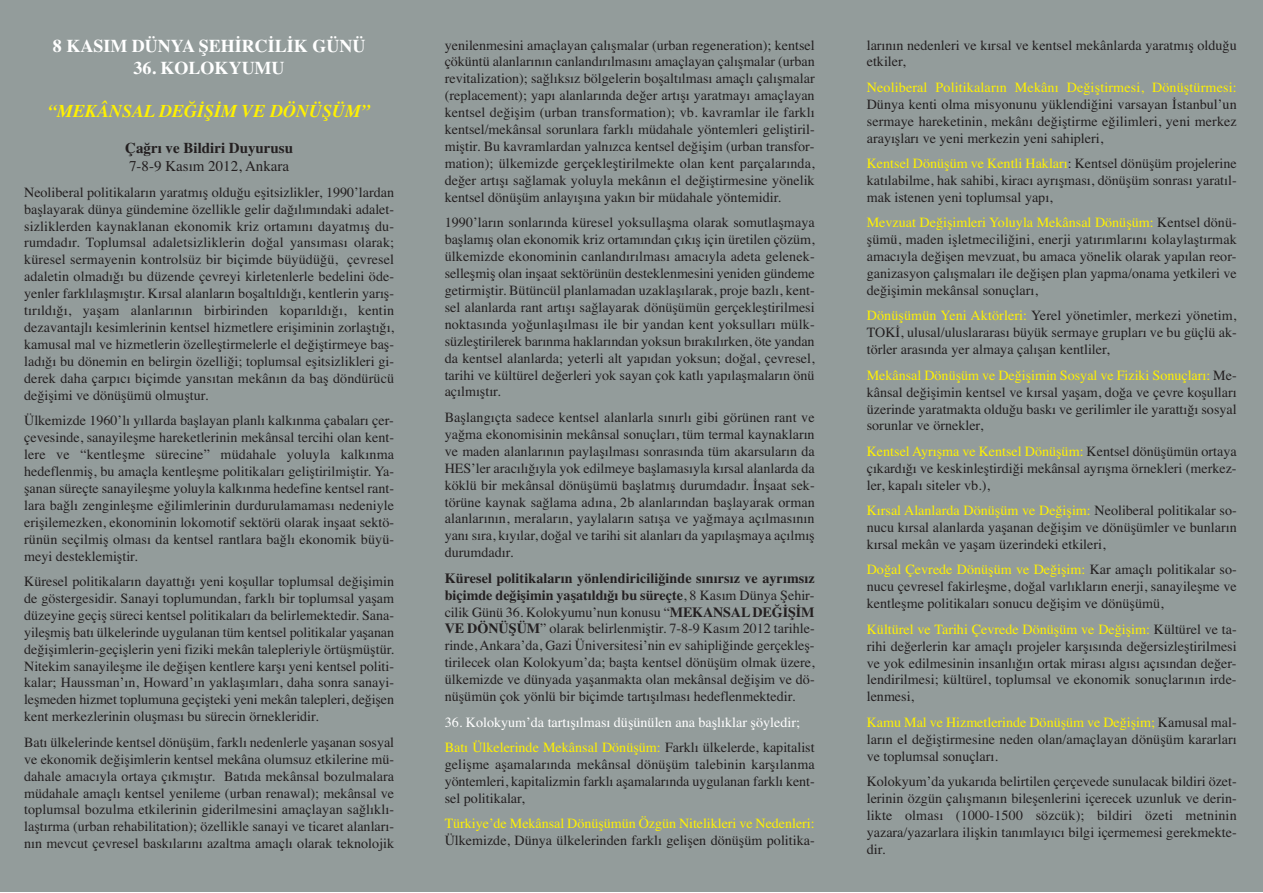
<style>
.page{position:relative;width:1263px;height:893px;background:#fff}
.page>*{position:absolute;margin:0;border:0;box-sizing:border-box;transform-origin:0 0}
.t1{font:700 18px "Times";color:#fff}
.t2{font:italic 700 18px "Times";color:#fff101}
.t3{font:700 15px "Times";color:#231f20}
.t4{font:15px "Times";color:#231f20}
.t5{font:14.1px/17px "Times";color:#231f20;text-align:justify}
.t6{font:14.1px/25.3px "Times";color:#fff}
.t7{font:14.1px "Times";letter-spacing:.01em;color:#fff101}
.s1{font-weight:700}
.s2{color:#fff101}
.s3{color:#231f20}
</style>
<div class="page">
<div style="left:0;top:0;width:1262px;height:891px;background:#939c9b"></div>
<p class="t1" style="left:53px;top:36px;width:314px">8 KASIM DÜNYA ŞEHİRCİLİK GÜNÜ</p>
<p class="t1" style="left:134px;top:57px;width:152px">36. KOLOKYUMU</p>
<p class="t2" style="left:48px;top:101px;width:323px">“MEKÂNSAL DEĞİŞİM VE DÖNÜŞÜM”</p>
<p class="t3" style="left:125px;top:139px;width:169px">Çağrı ve Bildiri Duyurusu</p>
<p class="t4" style="left:129px;top:157px;width:161px">7-8-9 Kasım 2012, Ankara</p>
<p class="t5" style="left:24px;top:183px;width:371px">Neoliberal politikaların yaratmış olduğu eşitsizlikler, 1990’lardan başlayarak dünya gündemine özellikle gelir dağılımındaki adalet&shy;sizliklerden kaynaklanan ekonomik kriz ortamını dayatmış du&shy;rumdadır. Toplumsal adaletsizliklerin doğal yansıması olarak; küresel sermayenin kontrolsüz bir biçimde büyüdüğü, çevresel adaletin olmadığı bu düzende çevreyi kirletenlerle bedelini öde&shy;yenler farklılaşmıştır. Kırsal alanların boşaltıldığı, kentlerin yarış&shy;tırıldığı, yaşam alanlarının birbirinden koparıldığı, kentin dezavantajlı kesimlerinin kentsel hizmetlere erişiminin zorlaştığı, kamusal mal ve hizmetlerin özelleştirmelerle el değiştirmeye baş&shy;ladığı bu dönemin en belirgin özelliği; toplumsal eşitsizlikleri gi&shy;derek daha çarpıcı biçimde yansıtan mekânın da baş döndürücü değişimi ve dönüşümü olmuştur.</p>
<p class="t5" style="left:24px;top:412px;width:371px">Ülkemizde 1960’lı yıllarda başlayan planlı kalkınma çabaları çer&shy;çevesinde, sanayileşme hareketlerinin mekânsal tercihi olan kent&shy;lere ve “kentleşme sürecine” müdahale yoluyla kalkınma hedeflenmiş, bu amaçla kentleşme politikaları geliştirilmiştir. Ya&shy;şanan süreçte sanayileşme yoluyla kalkınma hedefine kentsel rant&shy;lara bağlı zenginleşme eğilimlerinin durdurulamaması nedeniyle erişilemezken, ekonominin lokomotif sektörü olarak inşaat sektö&shy;rünün seçilmiş olması da kentsel rantlara bağlı ekonomik büyü&shy;meyi desteklemiştir.</p>
<p class="t5" style="left:24px;top:573px;width:371px">Küresel politikaların dayattığı yeni koşullar toplumsal değişimin de göstergesidir. Sanayi toplumundan, farklı bir toplumsal yaşam düzeyine geçiş süreci kentsel politikaları da belirlemektedir. Sana&shy;yileşmiş batı ülkelerinde uygulanan tüm kentsel politikalar yaşanan değişimlerin-geçişlerin yeni fiziki mekân talepleriyle örtüşmüştür.<br>Nitekim sanayileşme ile değişen kentlere karşı yeni kentsel politi&shy;kalar; Haussman’ın, Howard’ın yaklaşımları, daha sonra sanayi&shy;leşmeden hizmet toplumuna geçişteki yeni mekân talepleri, değişen kent merkezlerinin oluşması bu sürecin örnekleridir.</p>
<p class="t5" style="left:24px;top:733px;width:371px">Batı ülkelerinde kentsel dönüşüm, farklı nedenlerle yaşanan sosyal ve ekonomik değişimlerin kentsel mekâna olumsuz etkilerine mü&shy;dahale amacıyla ortaya çıkmıştır. Batıda mekânsal bozulmalara müdahale amaçlı kentsel yenileme (urban renawal); mekânsal ve toplumsal bozulma etkilerinin giderilmesini amaçlayan sağlıklı&shy;laştırma (urban rehabilitation); özellikle sanayi ve ticaret alanları&shy;nın mevcut çevresel baskılarını azaltma amaçlı olarak teknolojik</p>
<p class="t5" style="left:445px;top:36px;width:371px">yenilenmesini amaçlayan çalışmalar (urban regeneration); kentsel çöküntü alanlarının canlandırılmasını amaçlayan çalışmalar (urban revitalization); sağlıksız bölgelerin boşaltılması amaçlı çalışmalar (replacement); yapı alanlarında değer artışı yaratmayı amaçlayan kentsel değişim (urban transformation); vb. kavramlar ile farklı kentsel/mekânsal sorunlara farklı müdahale yöntemleri geliştiril&shy;miştir. Bu kavramlardan yalnızca kentsel değişim (urban transfor&shy;mation); ülkemizde gerçekleştirilmekte olan kent parçalarında, değer artışı sağlamak yoluyla mekânın el değiştirmesine yönelik kentsel dönüşüm anlayışına yakın bir müdahale yöntemidir.</p>
<p class="t5" style="left:445px;top:214px;width:371px">1990’ların sonlarında küresel yoksullaşma olarak somutlaşmaya başlamış olan ekonomik kriz ortamından çıkış için üretilen çözüm, ülkemizde ekonominin canlandırılması amacıyla adeta gelenek&shy;selleşmiş olan inşaat sektörünün desteklenmesini yeniden gündeme getirmiştir. Bütüncül planlamadan uzaklaşılarak, proje bazlı, kent&shy;sel alanlarda rant artışı sağlayarak dönüşümün gerçekleştirilmesi noktasında yoğunlaşılması ile bir yandan kent yoksulları mülk&shy;süzleştirilerek barınma haklarından yoksun bırakılırken, öte yandan da kentsel alanlarda; yeterli alt yapıdan yoksun; doğal, çevresel, tarihi ve kültürel değerleri yok sayan çok katlı yapılaşmaların önü açılmıştır.</p>
<p class="t5" style="left:445px;top:409px;width:371px">Başlangıçta sadece kentsel alanlarla sınırlı gibi görünen rant ve yağma ekonomisinin mekânsal sonuçları, tüm termal kaynakların ve maden alanlarının paylaşılması sonrasında tüm akarsuların da HES’ler aracılığıyla yok edilmeye başlamasıyla kırsal alanlarda da köklü bir mekânsal dönüşümü başlatmış durumdadır. İnşaat sek&shy;törüne kaynak sağlama adına, 2b alanlarından başlayarak orman alanlarının, meraların, yaylaların satışa ve yağmaya açılmasının yanı sıra, kıyılar, doğal ve tarihi sit alanları da yapılaşmaya açılmış durumdadır.</p>
<p class="t5" style="left:445px;top:569px;width:371px"><span class="s1">Küresel politikaların yönlendiriciliğinde sınırsız ve ayrımsız biçimde değişimin yaşatıldığı bu süreçte</span>, 8 Kasım Dünya Şehir&shy;cilik Günü 36. Kolokyumu’nun konusu “<span class="s1">MEKANSAL DEĞİŞİM VE DÖNÜŞÜM</span>” olarak belirlenmiştir. 7-8-9 Kasım 2012 tarihle&shy;rinde, Ankara’da, Gazi Üniversitesi’nin ev sahipliğinde gerçekleş&shy;tirilecek olan Kolokyum’da; başta kentsel dönüşüm olmak üzere, ülkemizde ve dünyada yaşanmakta olan mekânsal değişim ve dö&shy;nüşümün çok yönlü bir biçimde tartışılması hedeflenmektedir.</p>
<p class="t6" style="left:445px;top:709px;width:371px">36. Kolokyum’da tartışılması düşünülen ana başlıklar şöyledir;<br><span class="s2">Batı Ülkelerinde Mekânsal Dönüşüm:</span> <span class="s3">Farklı ülkelerde, kapitalist</span></p>
<p class="t5" style="left:445px;top:756px;width:371px">gelişme aşamalarında mekânsal dönüşüm talebinin karşılanma yöntemleri, kapitalizmin farklı aşamalarında uygulanan farklı kent&shy;sel politikalar,</p>
<p class="t7" style="left:445px;top:815px;width:371px">Türkiye’de Mekânsal Dönüşümün Özgün Nitelikleri ve Nedenleri:</p>
<p class="t5" style="left:445px;top:832px;width:371px">Ülkemizde, Dünya ülkelerinden farklı gelişen dönüşüm politika-</p>
<p class="t5" style="left:867px;top:36px;width:371px">larının nedenleri ve kırsal ve kentsel mekânlarda yaratmış olduğu etkiler,</p>
<p class="t7" style="left:867px;top:79px;width:371px">Neoliberal Politikaların Mekânı Değiştirmesi, Dönüştürmesi:</p>
<p class="t5" style="left:867px;top:95px;width:371px">Dünya kenti olma misyonunu yüklendiğini varsayan İstanbul’un sermaye hareketinin, mekânı değiştirme eğilimleri, yeni merkez arayışları ve yeni merkezin yeni sahipleri,</p>
<p class="t5" style="left:867px;top:155px;width:371px"><span class="s2">Kentsel Dönüşüm ve Kentli Hakları</span>: Kentsel dönüşüm projelerine katılabilme, hak sahibi, kiracı ayrışması, dönüşüm sonrası yaratıl&shy;mak istenen yeni toplumsal yapı,</p>
<p class="t5" style="left:867px;top:214px;width:371px"><span class="s2">Mevzuat Değişimleri Yoluyla Mekânsal Dönüşüm:</span> Kentsel dönü&shy;şümü, maden işletmeciliğini, enerji yatırımlarını kolaylaştırmak amacıyla değişen mevzuat, bu amaca yönelik olarak yapılan reor&shy;ganizasyon çalışmaları ile değişen plan yapma/onama yetkileri ve değişimin mekânsal sonuçları,</p>
<p class="t5" style="left:867px;top:307px;width:371px"><span class="s2">Dönüşümün Yeni Aktörleri:</span> Yerel yönetimler, merkezi yönetim, TOKİ, ulusal/uluslararası büyük sermaye grupları ve bu güçlü ak&shy;törler arasında yer almaya çalışan kentliler,</p>
<p class="t5" style="left:867px;top:366px;width:371px"><span class="s2">Mekânsal Dönüşüm ve Değişimin Sosyal ve Fiziki Sonuçları:</span> Me&shy;kânsal değişimin kentsel ve kırsal yaşam, doğa ve çevre koşulları üzerinde yaratmakta olduğu baskı ve gerilimler ile yarattığı sosyal sorunlar ve örnekler,</p>
<p class="t5" style="left:867px;top:443px;width:371px"><span class="s2">Kentsel Ayrışma ve Kentsel Dönüşüm:</span> Kentsel dönüşümün ortaya çıkardığı ve keskinleştirdiği mekânsal ayrışma örnekleri (merkez&shy;ler, kapalı siteler vb.),</p>
<p class="t5" style="left:867px;top:502px;width:371px"><span class="s2">Kırsal Alanlarda Dönüşüm ve Değişim:</span> Neoliberal politikalar so&shy;nucu kırsal alanlarda yaşanan değişim ve dönüşümler ve bunların kırsal mekân ve yaşam üzerindeki etkileri,</p>
<p class="t5" style="left:867px;top:561px;width:371px"><span class="s2">Doğal Çevrede Dönüşüm ve Değişim:</span> Kar amaçlı politikalar so&shy;nucu çevresel fakirleşme, doğal varlıkların enerji, sanayileşme ve kentleşme politikaları sonucu değişim ve dönüşümü,</p>
<p class="t5" style="left:867px;top:620px;width:371px"><span class="s2">Kültürel ve Tarihi Çevrede Dönüşüm ve Değişim:</span> Kültürel ve ta&shy;rihi değerlerin kar amaçlı projeler karşısında değersizleştirilmesi ve yok edilmesinin insanlığın ortak mirası algısı açısından değer&shy;lendirilmesi; kültürel, toplumsal ve ekonomik sonuçlarının irde&shy;lenmesi,</p>
<p class="t5" style="left:867px;top:713px;width:371px"><span class="s2">Kamu Mal ve Hizmetlerinde Dönüşüm ve Değişim;</span> Kamusal mal&shy;ların el değiştirmesine neden olan/amaçlayan dönüşüm kararları ve toplumsal sonuçları.</p>
<p class="t5" style="left:867px;top:773px;width:371px">Kolokyum’da yukarıda belirtilen çerçevede sunulacak bildiri özet&shy;lerinin özgün çalışmanın bileşenlerini içerecek uzunluk ve derin&shy;likte olması (1000-1500 sözcük); bildiri özeti metninin yazara/yazarlara ilişkin tanımlayıcı bilgi içermemesi gerekmekte&shy;dir.</p>
</div>
